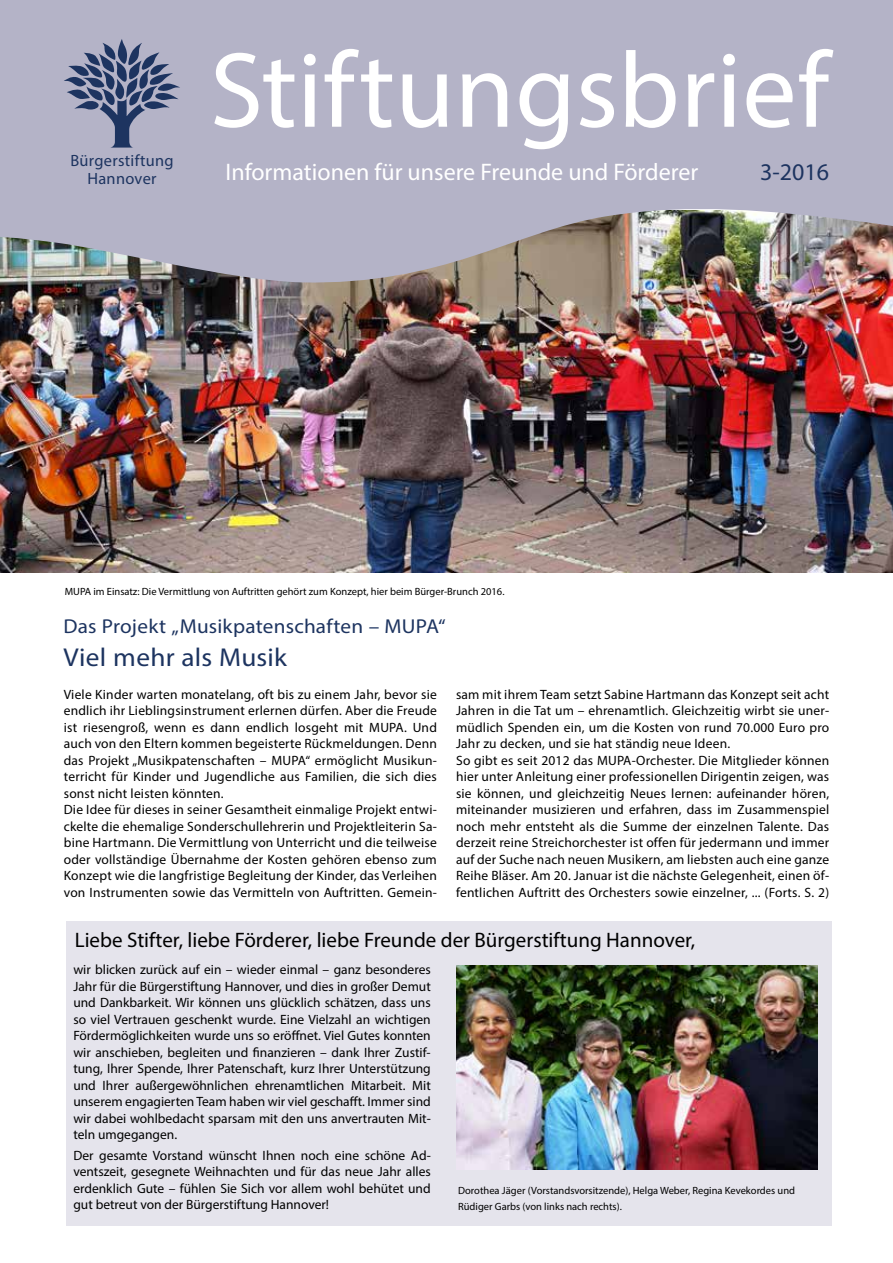
<style>
.page{position:relative;width:893px;height:1263px;background:#fff}
.page>*{position:absolute;margin:0;border:0;box-sizing:border-box;transform-origin:0 0}
.t1{font:108px "Myriad Pro";letter-spacing:.005em;color:#fff}
.t2{font:25.95px "Myriad Pro";letter-spacing:.01em;color:#1d3460;scale:1.05 1}
.t3{font:24px "Myriad Pro";color:#fff}
.t4{font:24px "Myriad Pro";color:#1d3460}
.t5{font:21px "Myriad Pro";color:#000}
.t6{font:20.1px "Myriad Pro";letter-spacing:.01em;color:#1d3460;scale:1.05 1}
.t7{font:16.35px/17.9px "Myriad Pro";letter-spacing:.02em;color:#1d3460;text-align:center}
.t8{font:13.5px/16.5px "Myriad Pro";letter-spacing:.015em;color:#000}
.t9{font:10.5px/16.5px "Myriad Pro";color:#000}
</style>
<div class="page">
<img style="left:0;top:285px;width:893px;height:287px">
<div style="left:66px;top:921px;width:765px;height:305px;background:#e5e4ec"></div>
<svg style="left:0;top:0;width:893px;height:285px;background:#aeacbb"></svg>
<img style="left:456px;top:965px;width:361px;height:204px">
<svg style="left:64px;top:39px;width:116px;height:109px;background:#848aa6"></svg>
<p class="t7" style="left:70px;top:152px;width:105px">Bürgerstiftung<br>Hannover</p>
<h1 class="t1" style="left:210px;top:24px;width:621px">Stiftungsbrief</h1>
<h3 class="t3" style="left:225px;top:157px;width:474px">Informationen für unsere Freunde und Förderer</h3>
<h3 class="t4" style="left:760px;top:157px;width:70px">3-2016</h3>
<p class="t9" style="left:65px;top:583px;width:441px">MUPA im Einsatz: Die Vermittlung von Auftritten gehört zum Konzept, hier beim Bürger-Brunch 2016.</p>
<h3 class="t6" style="left:63px;top:614px;width:365px">Das Projekt „Musikpatenschaften – MUPA“</h3>
<h2 class="t2" style="left:63px;top:641px;width:214px">Viel mehr als Musik</h2>
<p class="t8" style="left:64px;top:686px;width:375px">Viele Kinder warten monatelang, oft bis zu einem Jahr, bevor sie endlich ihr Lieblingsinstrument erlernen dürfen. Aber die Freude ist riesengroß, wenn es dann endlich losgeht mit MUPA. Und auch von den Eltern kommen begeisterte Rückmeldungen. Denn das Projekt „Musikpatenschaften – MUPA“ ermöglicht Musikun&shy;terricht für Kinder und Jugendliche aus Familien, die sich dies sonst nicht leisten könnten.<br>Die Idee für dieses in seiner Gesamtheit einmalige Projekt entwi&shy;ckelte die ehemalige Sonderschullehrerin und Projektleiterin Sa&shy;bine Hartmann. Die Vermittlung von Unterricht und die teilweise oder vollständige Übernahme der Kosten gehören ebenso zum Konzept wie die langfristige Begleitung der Kinder, das Verleihen von Instrumenten sowie das Vermitteln von Auftritten. Gemein-</p>
<p class="t8" style="left:456px;top:686px;width:375px">sam mit ihrem Team setzt Sabine Hartmann das Konzept seit acht Jahren in die Tat um – ehrenamtlich. Gleichzeitig wirbt sie uner&shy;müdlich Spenden ein, um die Kosten von rund 70.000 Euro pro Jahr zu decken, und sie hat ständig neue Ideen.<br>So gibt es seit 2012 das MUPA-Orchester. Die Mitglieder können hier unter Anleitung einer professionellen Dirigentin zeigen, was sie können, und gleichzeitig Neues lernen: aufeinander hören, miteinander musizieren und erfahren, dass im Zusammenspiel noch mehr entsteht als die Summe der einzelnen Talente. Das derzeit reine Streichorchester ist offen für jedermann und immer auf der Suche nach neuen Musikern, am liebsten auch eine ganze Reihe Bläser. Am 20. Januar ist die nächste Gelegenheit, einen öf&shy;fentlichen Auftritt des Orchesters sowie einzelner, ... (Forts. S. 2)</p>
<h3 class="t5" style="left:75px;top:927px;width:622px">Liebe Stifter, liebe Förderer, liebe Freunde der Bürgerstiftung Hannover,</h3>
<p class="t8" style="left:73px;top:961px;width:359px;text-align:justify">wir blicken zurück auf ein – wieder einmal – ganz besonderes Jahr für die Bürgerstiftung Hannover, und dies in großer Demut und Dankbarkeit. Wir können uns glücklich schätzen, dass uns so viel Vertrauen geschenkt wurde. Eine Vielzahl an wichtigen Fördermöglichkeiten wurde uns so eröffnet. Viel Gutes konnten wir anschieben, begleiten und finanzieren – dank Ihrer Zustif&shy;tung, Ihrer Spende, Ihrer Patenschaft, kurz Ihrer Unterstützung und Ihrer außergewöhnlichen ehrenamtlichen Mitarbeit. Mit unserem engagierten Team haben wir viel geschafft. Immer sind wir dabei wohlbedacht sparsam mit den uns anvertrauten Mit&shy;teln umgegangen.</p>
<p class="t8" style="left:73px;top:1147px;width:359px;text-align:justify">Der gesamte Vorstand wünscht Ihnen noch eine schöne Ad&shy;ventszeit, gesegnete Weihnachten und für das neue Jahr alles erdenklich Gute – fühlen Sie Sich vor allem wohl behütet und gut betreut von der Bürgerstiftung Hannover!</p>
<p class="t9" style="left:458px;top:1182px;width:338px">Dorothea Jäger (Vorstandsvorsitzende), Helga Weber, Regina Kevekordes und<br>Rüdiger Garbs (von links nach rechts).</p>
</div>
